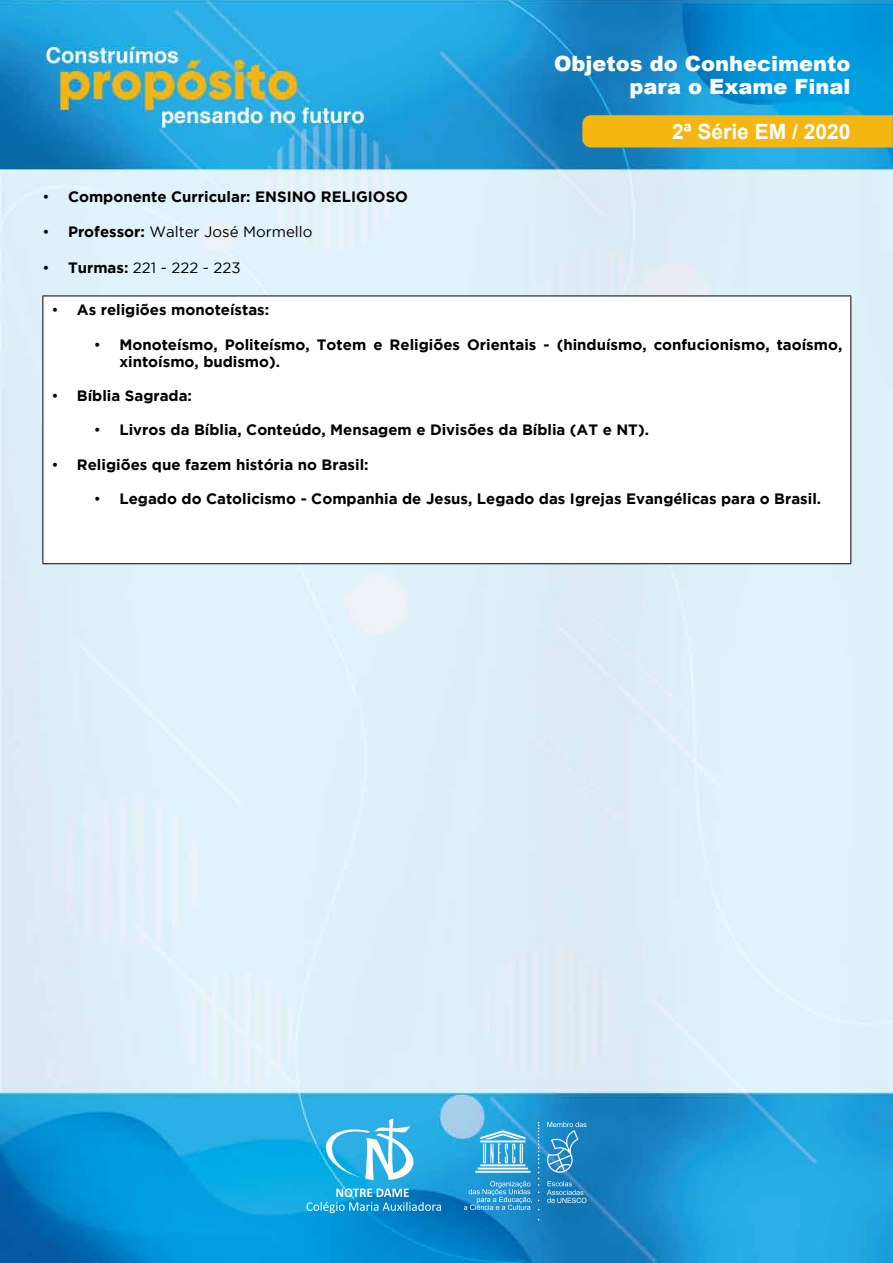
<style>
.page{position:relative;width:893px;height:1263px;background:#fff}
.page>*{position:absolute;margin:0;border:0;box-sizing:border-box;transform-origin:0 0}
.t1{font:900 21px/22.6px "Arial";color:#fff;text-align:right}
.t2{font:700 21px "Arial";color:#fff}
.t3{font:700 15px/17.2px "Gotham";color:#000}
.t4{font:15px "Gotham";color:#000}
.s1{font-weight:400}
.s2{font-weight:700}
</style>
<div class="page">
<img style="left:0;top:0;width:892px;height:1263px">
<div style="left:582px;top:115px;width:311px;height:32px;background:#f5b611"></div>
<div style="left:43px;top:296px;width:808px;height:268px;background:#fff"></div>
<hr style="left:43px;top:296px;width:808px;height:1px;background:#000">
<hr style="left:43px;top:563px;width:808px;height:1px;background:#000">
<hr style="left:43px;top:296px;width:1px;height:267px;background:#000">
<hr style="left:850px;top:296px;width:1px;height:267px;background:#000">
<svg style="left:306px;top:1188px;width:135px;height:25px;background:#36a3d8"></svg>
<svg style="left:324px;top:1118px;width:91px;height:62px"></svg>
<svg style="left:538px;top:1122px;width:1px;height:71px"></svg>
<svg style="left:475px;top:1130px;width:55px;height:43px"></svg>
<svg style="left:547px;top:1181px;width:39px;height:22px"></svg>
<svg style="left:464px;top:1181px;width:68px;height:29px;background:#43a2d5"></svg>
<svg style="left:547px;top:1122px;width:39px;height:52px;background:#3e95cb"></svg>
<h1 class="t1" style="left:554px;top:52px;width:298px">Objetos do Conhecimento para o Exame Final</h1>
<h1 class="t2" style="left:672px;top:117px;width:180px">2ª Série EM / 2020</h1>
<p class="t3" style="left:43px;top:188px;width:367px"><span class="s1">•</span> Componente Curricular: ENSINO RELIGIOSO</p>
<p class="t4" style="left:43px;top:223px;width:272px">• <span class="s2">Professor:</span> Walter José Mormello</p>
<p class="t4" style="left:43px;top:259px;width:200px">• <span class="s2">Turmas:</span> 221 - 222 - 223</p>
<p class="t3" style="left:51px;top:301px;width:219px"><span class="s1">•</span> As religiões monoteístas:</p>
<p class="t3" style="left:119px;top:335px;width:724px;text-indent:-26px"><span class="s1">•</span> Monoteísmo, Politeísmo, Totem e Religiões Orientais - (hinduísmo, confucionismo, taoísmo, xintoísmo, budismo).</p>
<p class="t3" style="left:51px;top:387px;width:142px"><span class="s1">•</span> Bíblia Sagrada:</p>
<p class="t3" style="left:94px;top:421px;width:556px"><span class="s1">•</span> Livros da Bíblia, Conteúdo, Mensagem e Divisões da Bíblia (AT e NT).</p>
<p class="t3" style="left:51px;top:455px;width:319px"><span class="s1">•</span> Religiões que fazem história no Brasil:</p>
<p class="t3" style="left:94px;top:490px;width:729px"><span class="s1">•</span> Legado do Catolicismo - Companhia de Jesus, Legado das Igrejas Evangélicas para o Brasil.</p>
</div>
